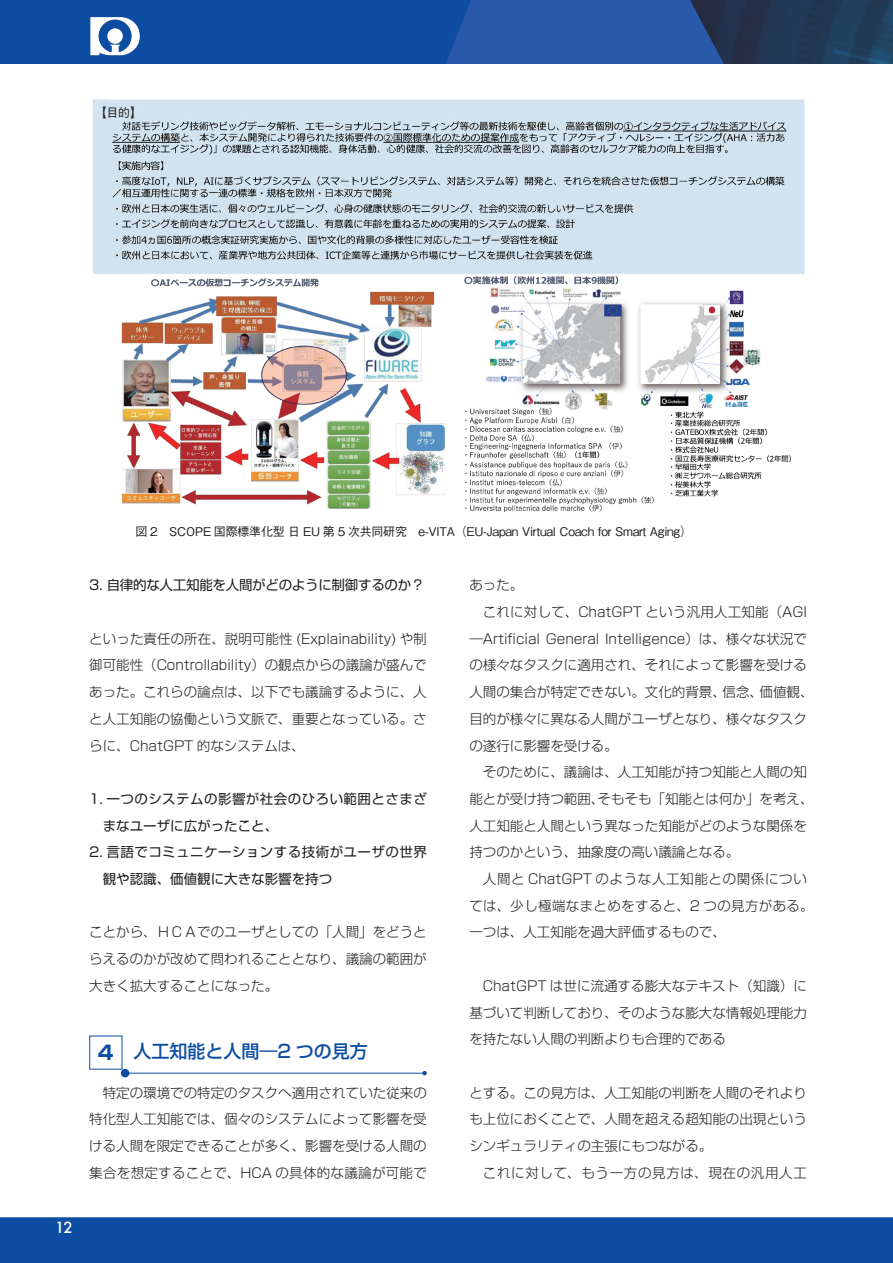
<style>
.page{position:relative;width:893px;height:1263px;background:#fff}
.page>*{position:absolute;margin:0;border:0;box-sizing:border-box;transform-origin:0 0}
.本文{font:700 19.5px "Shin Go Pr 5";color:#0d4da1}
.見出し_大{font:500 18px "Shin Go Pro";color:#0d4da1}
.t1{font:500 15px "Futura";color:#fff}
.本文-2{font:300 13.5px/26.7px "Shin Go Pr 5";color:#231f20;text-align:justify}
.本文_段落下げなし{font:300 13.5px/26.7px "Shin Go Pr 5";color:#231f20;text-align:justify}
.本文1下げ1頭出{font:13.5px/26.7px "Shin Go Pr 5";letter-spacing:.035em;color:#231f20}
.本文-3{font:300 13.5px/26.7px "Shin Go Pr 5";letter-spacing:.025em;color:#231f20}
.本文_段落下げなし-2{font:13.5px "Shin Go Pr 5";letter-spacing:-.02em;color:#231f20}
.本文-4{font:300 13.5px "Shin Go Pr 5";letter-spacing:.05em;color:#231f20}
.肩書き_名前{font:500 12px "Gothic BBB Pro";letter-spacing:-.02em;color:#231f20}
</style>
<div class="page">
<div style="left:0;top:1217px;width:893px;height:46px;background:#0d4da1"></div>
<img style="left:724px;top:0;width:169px;height:64px">
<div style="left:471px;top:0;width:253px;height:64px;background:#2959a8"></div>
<img style="left:93px;top:99px;width:712px;height:414px">
<hr style="left:125px;top:1073px;width:300px;height:1px;background:#0d4da1">
<div style="left:121px;top:1069px;width:8px;height:8px;background:#0d4da1;border-radius:50%"></div>
<svg style="left:422px;top:1071px;width:5px;height:4px"></svg>
<div style="left:0;top:0;width:471px;height:64px;background:#0d4da1"></div>
<p class="肩書き_名前" style="left:95px;top:103px;width:49px">【目的】</p>
<p class="t1" style="left:55px;top:1217px;width:19px">12</p>
<p class="肩書き_名前" style="left:135px;top:522px;width:558px">図 2　SCOPE 国際標準化型 日 EU 第 5 次共同研究　e-VITA（EU-Japan Virtual Coach for Smart Aging）</p>
<p class="本文_段落下げなし-2" style="left:89px;top:574px;width:337px">3. 自律的な人工知能を人間がどのように制御するのか？</p>
<p class="本文_段落下げなし" style="left:89px;top:624px;width:339px">といった責任の所在、説明可能性 (Explainability) や制御可能性（Controllability）の観点からの議論が盛んであった。これらの論点は、以下でも議論するように、人と人工知能の協働という文脈で、重要となっている。さらに、ChatGPT 的なシステムは、</p>
<p class="本文1下げ1頭出" style="left:103px;top:784px;width:326px;text-indent:-13px">1. 一つのシステムの影響が社会のひろい範囲とさまざまなユーザに広がったこと、</p>
<p class="本文1下げ1頭出" style="left:103px;top:838px;width:326px;text-indent:-13px">2. 言語でコミュニケーションする技術がユーザの世界観や認識、価値観に大きな影響を持つ</p>
<p class="本文_段落下げなし" style="left:89px;top:918px;width:339px">ことから、ＨＣＡでのユーザとしての「人間」をどうとらえるのかが改めて問われることとなり、議論の範囲が大きく拡大することになった。</p>
<p class="本文" style="left:98px;top:1037px;width:17px">4</p>
<p class="見出し_大" style="left:134px;top:1036px;width:236px">人工知能と人間―2 つの見方</p>
<p class="本文-2" style="left:89px;top:1078px;width:339px;text-indent:14px">特定の環境での特定のタスクへ適用されていた従来の特化型人工知能では、個々のシステムによって影響を受ける人間を限定できることが多く、影響を受ける人間の集合を想定することで、HCA の具体的な議論が可能で</p>
<p class="本文-2" style="left:469px;top:571px;width:55px">あった。</p>
<p class="本文-2" style="left:469px;top:597px;width:346px;text-align:left;text-indent:14px">これに対して、ChatGPT という汎用人工知能（AGI ―Artificial General Intelligence）は、様々な状況での様々なタスクに適用され、それによって影響を受ける人間の集合が特定できない。文化的背景、信念、価値観、目的が様々に異なる人間がユーザとなり、様々なタスクの遂行に影響を受ける。</p>
<p class="本文-2" style="left:469px;top:757px;width:346px;text-align:left;text-indent:14px">そのために、議論は、人工知能が持つ知能と人間の知能とが受け持つ範囲、そもそも「知能とは何か」を考え、人工知能と人間という異なった知能がどのような関係を持つのかという、抽象度の高い議論となる。</p>
<p class="本文-3" style="left:469px;top:864px;width:346px;text-indent:14px">人間と ChatGPT のような人工知能との関係については、少し極端なまとめをすると、2 つの見方がある。一つは、人工知能を過大評価するもので、</p>
<p class="本文-2" style="left:469px;top:971px;width:339px;text-indent:14px">ChatGPT は世に流通する膨大なテキスト（知識）に基づいて判断しており、そのような膨大な情報処理能力を持たない人間の判断よりも合理的である</p>
<p class="本文_段落下げなし" style="left:469px;top:1078px;width:339px">とする。この見方は、人工知能の判断を人間のそれよりも上位におくことで、人間を超える超知能の出現というシンギュラリティの主張にもつながる。</p>
<p class="本文-4" style="left:483px;top:1161px;width:325px">これに対して、もう一方の見方は、現在の汎用人工</p>
</div>
